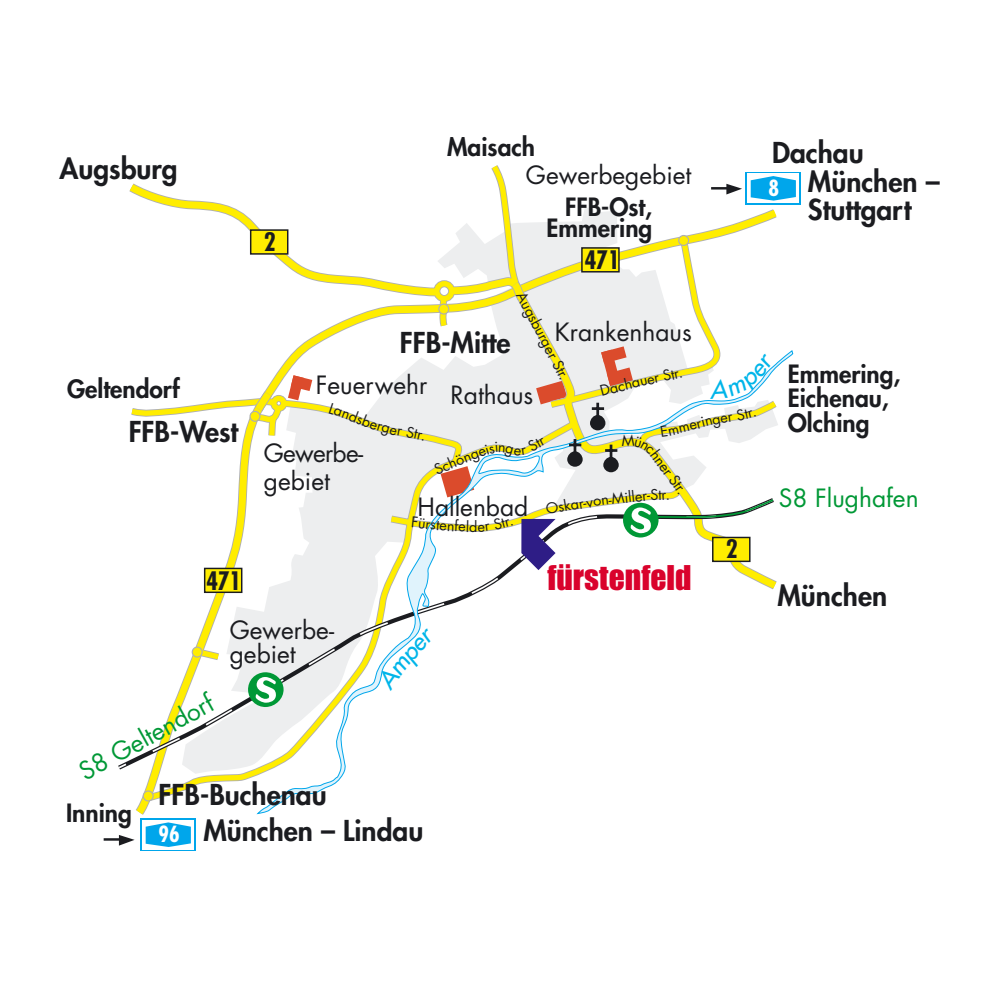
<style>
.page{position:relative;width:993px;height:993px;background:#fff}
.page>*{position:absolute;margin:0;border:0;box-sizing:border-box;transform-origin:0 0}
.t1{font:31.5px "Impact";color:#d9022c}
.t2{font:800 28px/28px "Futura";color:#1b1c20}
.t3{font:700 condensed 28px "Function";letter-spacing:-.02em;color:#1b1c20}
.t4{font:800 24.5px/24.5px "Futura";color:#1b1c20;text-align:right}
.t5{font:24.5px/24.5px "Futura";color:#1b1c20}
.t6{font:24.5px "Futura";color:#009836}
.t7{font:24.5px/28px "Futura";letter-spacing:-.03em;color:#1b1c20}
.t8{font:700 condensed 24.5px "Function";color:#fff}
.t9{font:14.35px "Futura";color:#1b1c20}
</style>
<div class="page">
<svg style="left:136px;top:208px;width:641px;height:613px"></svg>
<svg style="left:484px;top:165px;width:41px;height:107px"></svg>
<svg style="left:129px;top:183px;width:313px;height:116px"></svg>
<svg style="left:131px;top:395px;width:115px;height:22px"></svg>
<svg style="left:118px;top:497px;width:139px;height:272px"></svg>
<div style="left:678px;top:235px;width:11px;height:11px;background:#ffed00;border:1px solid #aeafb2;border-radius:50%"></div>
<div style="left:143px;top:790px;width:11px;height:11px;background:#ffed00;border:1px solid #aeafb2;border-radius:50%"></div>
<div style="left:192px;top:646px;width:11px;height:11px;background:#ffed00;border:1px solid #aeafb2;border-radius:50%"></div>
<svg style="left:246px;top:272px;width:287px;height:149px"></svg>
<svg style="left:249px;top:274px;width:282px;height:144px"></svg>
<svg style="left:252px;top:809px;width:28px;height:11px"></svg>
<svg style="left:257px;top:346px;width:536px;height:467px"></svg>
<svg style="left:247px;top:671px;width:37px;height:36px"></svg>
<svg style="left:255px;top:676px;width:21px;height:26px"></svg>
<div style="left:204px;top:568px;width:38px;height:24px;background:#ffed00"></div>
<div style="left:204px;top:567px;width:38px;height:26px;border:1px solid #1b1c20"></div>
<div style="left:581px;top:248px;width:37px;height:24px;background:#ffed00"></div>
<div style="left:581px;top:247px;width:38px;height:25px;border:1px solid #1b1c20"></div>
<div style="left:250px;top:230px;width:37px;height:24px;background:#ffed00"></div>
<div style="left:250px;top:229px;width:38px;height:25px;border:1px solid #1b1c20"></div>
<div style="left:141px;top:818px;width:55px;height:32px;background:#00a6eb"></div>
<div style="left:142px;top:819px;width:52px;height:30px;background:#fff"></div>
<svg style="left:146px;top:822px;width:45px;height:24px"></svg>
<svg style="left:745px;top:172px;width:55px;height:33px"></svg>
<div style="left:747px;top:174px;width:51px;height:29px;background:#fff"></div>
<svg style="left:750px;top:176px;width:45px;height:24px"></svg>
<hr style="left:104px;top:837px;width:21px;height:3px;background:#1b1c20">
<svg style="left:119px;top:835px;width:15px;height:10px"></svg>
<hr style="left:710px;top:187px;width:22px;height:2px;background:#1b1c20">
<svg style="left:726px;top:184px;width:15px;height:10px"></svg>
<svg style="left:376px;top:628px;width:58px;height:63px"></svg>
<svg style="left:329px;top:346px;width:446px;height:224px"></svg>
<p class="t2" style="left:60px;top:157px;width:119px">Augsburg</p>
<p class="t4" style="left:67px;top:378px;width:114px">Geltendorf</p>
<p class="t2" style="left:129px;top:420px;width:111px">FFB-West</p>
<p class="t3" style="left:206px;top:569px;width:37px">471</p>
<p class="t4" style="left:447px;top:136px;width:89px">Maisach</p>
<p class="t3" style="left:264px;top:230px;width:14px">2</p>
<p class="t5" style="left:525px;top:165px;width:167px">Gewerbegebiet</p>
<p class="t4" style="left:546px;top:198px;width:107px;line-height:21px">FFB-Ost,<br>Emmering</p>
<p class="t3" style="left:584px;top:249px;width:37px">471</p>
<p class="t9" style="left:526px;top:289px;width:54px;rotate:63deg">Augsbur</p>
<p class="t9" style="left:550px;top:336px;width:47px;rotate:62deg">ger Str.</p>
<p class="t5" style="left:554px;top:322px;width:138px">Krankenhaus</p>
<p class="t9" style="left:661px;top:369px;width:21px;rotate:-12deg">Str.</p>
<p class="t2" style="left:400px;top:330px;width:112px">FFB-Mitte</p>
<p class="t5" style="left:316px;top:374px;width:113px">Feuerwehr</p>
<p class="t5" style="left:450px;top:385px;width:84px">Rathaus</p>
<p class="t7" style="left:264px;top:441px;width:101px">Gewerbe&shy;gebiet</p>
<p class="t5" style="left:417px;top:496px;width:112px">Hallenbad</p>
<p class="t9" style="left:469px;top:519px;width:10px">d</p>
<p class="t9" style="left:557px;top:500px;width:30px;rotate:-10deg">skar-</p>
<p class="t9" style="left:663px;top:453px;width:45px;rotate:54deg">ner Str.</p>
<p class="t9" style="left:608px;top:492px;width:40px;rotate:-6deg">-Miller</p>
<p class="t1" style="left:547px;top:567px;width:146px">fürstenfeld</p>
<p class="t5" style="left:230px;top:619px;width:106px">Gewerbe&shy;gebiet</p>
<p class="t6" style="left:75px;top:763px;width:151px;rotate:-29deg">S8 Geltendorf</p>
<p class="t2" style="left:158px;top:782px;width:169px">FFB-Buchenau</p>
<p class="t4" style="left:66px;top:802px;width:67px">Inning</p>
<p class="t2" style="left:203px;top:819px;width:221px">München – Lindau</p>
<p class="t8" style="left:158px;top:823px;width:23px">96</p>
<p class="t2" style="left:771px;top:141px;width:93px">Dachau</p>
<p class="t8" style="left:768px;top:177px;width:12px">8</p>
<p class="t2" style="left:807px;top:169px;width:133px">München –<br>Stuttgart</p>
<p class="t3" style="left:725px;top:537px;width:14px">2</p>
<p class="t4" style="left:787px;top:363px;width:114px;text-align:left">Emmering,<br>Eichenau,<br>Olching</p>
<p class="t6" style="left:778px;top:486px;width:141px">S8 Flughafen</p>
<p class="t2" style="left:777px;top:583px;width:111px">München</p>
</div>
